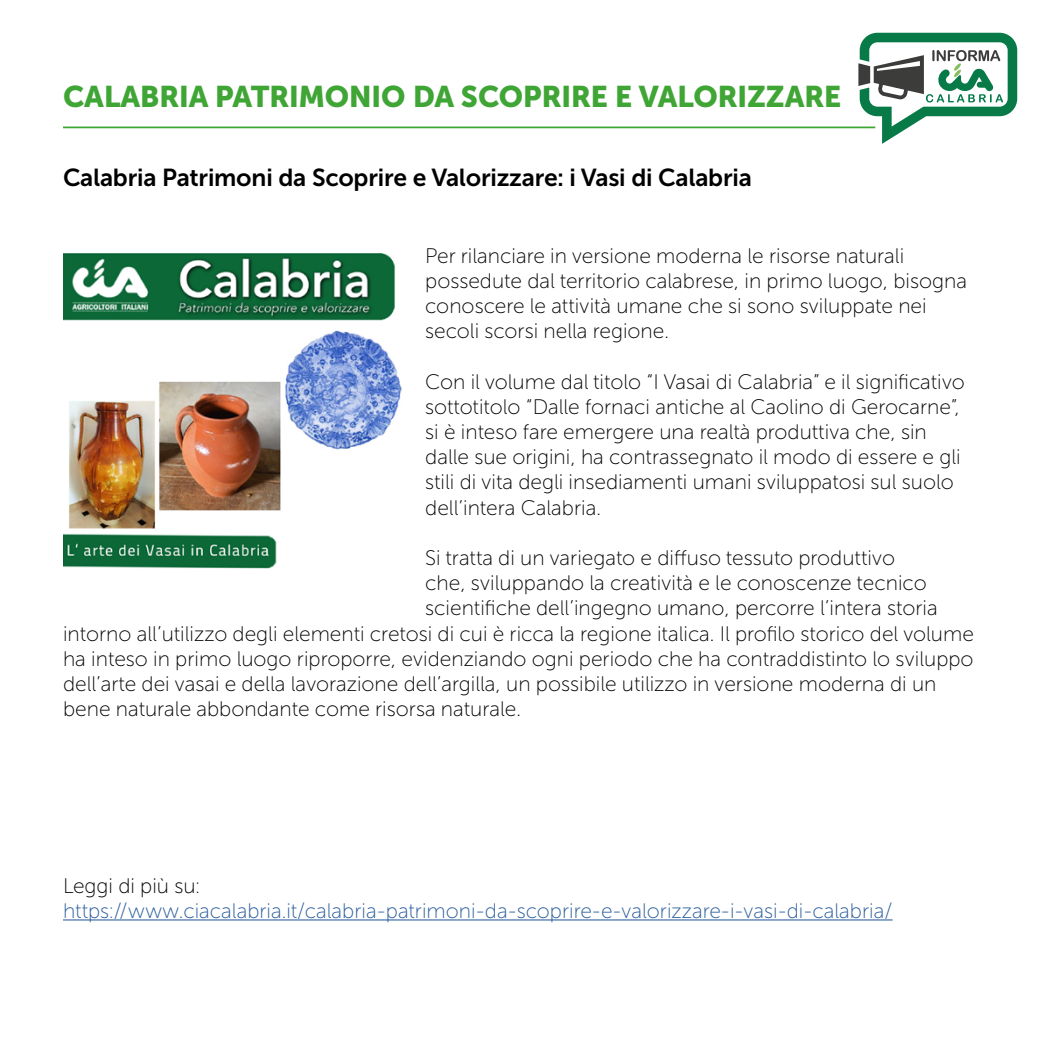
<style>
.page{position:relative;width:1042px;height:1042px;background:#fff}
.page>*{position:absolute;margin:0;border:0;box-sizing:border-box;transform-origin:0 0}
.t1{font:29.75px "Museo Sans Cyrl 900";color:#3fa535}
.t2{font:24.5px "Museo Sans Cyrl 700";letter-spacing:-.01em;color:#000}
.t3{font:21px/25.2px "Museo Sans Cyrl 100";color:#000}
.t4{font:21px "Museo Sans Cyrl 100";color:#275b9b}
</style>
<div class="page">
<svg style="left:858px;top:33px;width:159px;height:111px"></svg>
<hr style="left:63px;top:919px;width:829px;height:1px;background:#275b9b">
<hr style="left:63px;top:126px;width:812px;height:2px;background:#3fa535">
<img style="left:63px;top:253px;width:339px;height:316px">
<h1 class="t1" style="left:63px;top:79px;width:780px">CALABRIA PATRIMONIO DA SCOPRIRE E VALORIZZARE</h1>
<p class="t2" style="left:63px;top:164px;width:690px">Calabria Patrimoni da Scoprire e Valorizzare: i Vasi di Calabria</p>
<p class="t3" style="left:425px;top:243px;width:543px">Per rilanciare in versione moderna le risorse naturali possedute dal territorio calabrese, in primo luogo, bisogna conoscere le attività umane che si sono sviluppate nei secoli scorsi nella regione.</p>
<p class="t3" style="left:425px;top:369px;width:541px">Con il volume dal titolo “I Vasai di Calabria” e il significativo sottotitolo “Dalle fornaci antiche al Caolino di Gerocarne”, si è inteso fare emergere una realtà produttiva che, sin dalle sue origini, ha contrassegnato il modo di essere e gli stili di vita degli insediamenti umani sviluppatosi sul suolo dell’intera Calabria.</p>
<p class="t3" style="left:425px;top:545px;width:471px">Si tratta di un variegato e diffuso tessuto produttivo</p>
<p class="t3" style="left:425px;top:570px;width:503px">che, sviluppando la creatività e le conoscenze tecnico</p>
<p class="t3" style="left:425px;top:596px;width:514px">scientifiche dell’ingegno umano, percorre l’intera storia</p>
<p class="t3" style="left:63px;top:621px;width:912px">intorno all’utilizzo degli elementi cretosi di cui è ricca la regione italica. Il profilo storico del volume</p>
<p class="t3" style="left:63px;top:646px;width:912px">ha inteso in primo luogo riproporre, evidenziando ogni periodo che ha contraddistinto lo sviluppo</p>
<p class="t3" style="left:63px;top:671px;width:875px">dell’arte dei vasai e della lavorazione dell’argilla, un possibile utilizzo in versione moderna di un</p>
<p class="t3" style="left:63px;top:696px;width:459px">bene naturale abbondante come risorsa naturale.</p>
<p class="t3" style="left:63px;top:873px;width:139px">Leggi di più su:</p>
<p class="t4" style="left:63px;top:899px;width:831px">https://www.ciacalabria.it/calabria-patrimoni-da-scoprire-e-valorizzare-i-vasi-di-calabria/</p>
</div>
